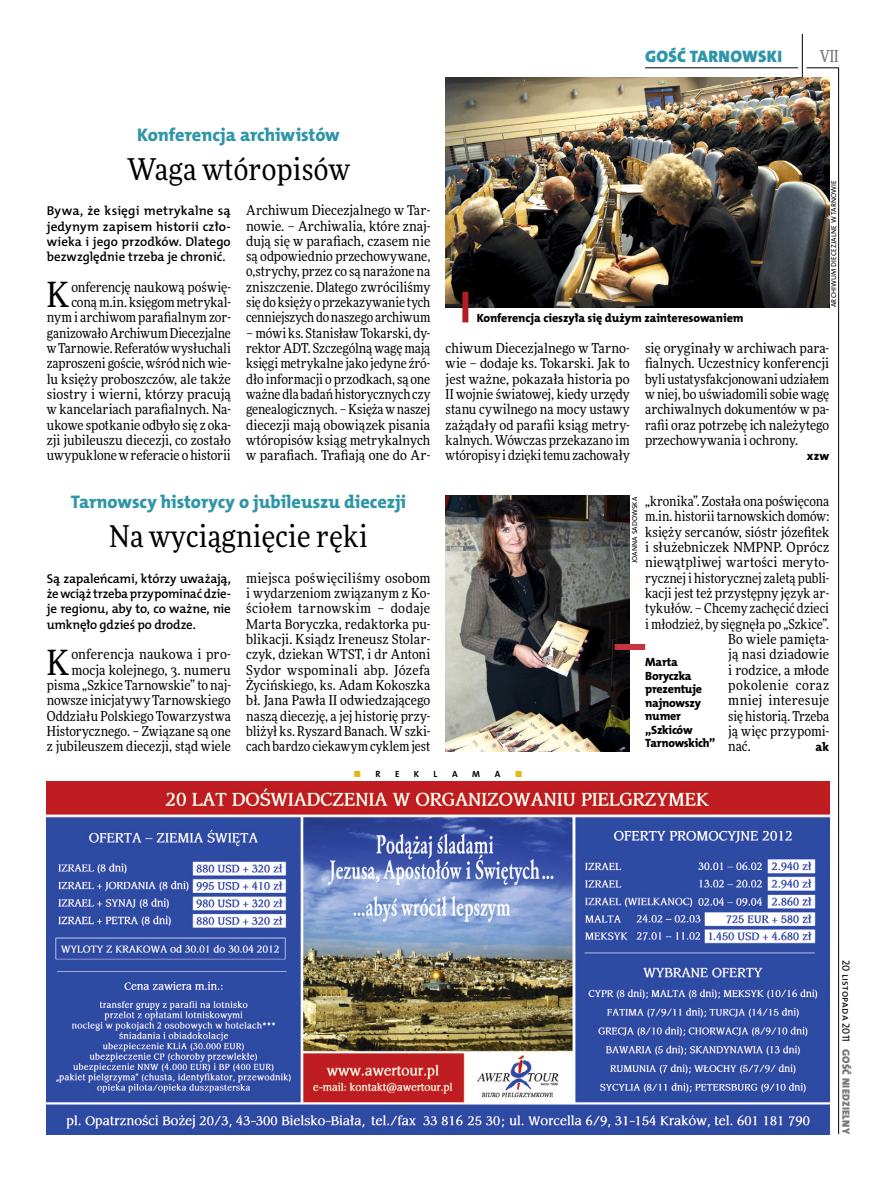
<style>
.page{position:relative;width:893px;height:1191px;background:#fff}
.page>*{position:absolute;margin:0;border:0;box-sizing:border-box;transform-origin:0 0}
.t1{font:34.8px "Freeday Narrow News";color:#000}
.t2{font:30px "Freeday Narrow News";letter-spacing:.01em;color:#000}
.t3{font:18.3px "The Mix HP8 Ex Bld";letter-spacing:-.005em;color:#2f95a8}
.t4{font:16.65px "The Mix HP9 Blk";letter-spacing:.02em;color:#2f95a8}
.t5{font:500 16.5px "Freeday Narrow";color:#777778;scale:.9 1}
.t6{font:13.65px/15.3px "Freeday Narrow News";color:#000;text-align:justify}
.t7{font:13.65px "Freeday Narrow News";letter-spacing:.02em;color:#000}
.t8{font:13.65px "Freeday Narrow News";letter-spacing:.025em;color:#000}
.t9{font:12.9px/15.3px "The Mix HP6 Se Bld";letter-spacing:-.005em;color:#000;text-align:justify}
.t10{font:12.3px "The Mix HP8 Ex Bld";color:#000}
.t11{font:12px/13.5px "The Mix HP8 Ex Bld";letter-spacing:-.02em;color:#000}
.t12{font:10.5px "The Mix HP5 Plain";color:#000}
.t13{font:10.5px "The Mix HP9 Blk";letter-spacing:.025em;color:#777778}
.t14{font:9px "The Mix HP7 Bld";color:#000}
.t15{font:9px "The Mix HP7 Bld";color:#e3b816}
.t16{font:7.2px "The Mix HP5 Plain";letter-spacing:.01em;color:#000}
.s1{color:#000}
</style>
<div class="page">
<hr style="left:806px;top:68px;width:33px;height:1px;background:#000">
<hr style="left:645px;top:68px;width:153px;height:1px;background:#000">
<hr style="left:838px;top:68px;width:1px;height:1066px;background:#000">
<hr style="left:802px;top:34px;width:1px;height:43px;background:#000">
<img style="left:47px;top:782px;width:782px;height:352px">
<img style="left:446px;top:77px;width:383px;height:230px">
<img style="left:446px;top:495px;width:184px;height:256px">
<div style="left:462px;top:292px;width:6px;height:30px;background:#b51b24"></div>
<div style="left:615px;top:644px;width:30px;height:6px;background:#c93241"></div>
<p class="t4" style="left:645px;top:46px;width:138px">GOŚĆ TARNOWSKI</p>
<p class="t5" style="left:820px;top:46px;width:22px">VII</p>
<h3 class="t3" style="left:137px;top:123px;width:204px">Konferencja archiwistów</h3>
<h2 class="t2" style="left:127px;top:151px;width:225px">Waga wtóropisów</h2>
<p class="t9" style="left:47px;top:203px;width:186px">Bywa, że księgi metrykalne są jedynym zapisem historii czło&shy;wieka i jego przodków. Dlatego bezwzględnie trzeba je chronić.</p>
<h1 class="t1" style="left:47px;top:273px;width:24px">K</h1>
<p class="t6" style="left:47px;top:279px;width:186px;text-align:right">onferencję naukową poświę&shy;coną m.in. księgom metrykal&shy;nym i archiwom parafialnym zor&shy;ganizowało Archiwum Diecezjalne w Tarnowie. Referatów wysłuchali zaproszeni goście, wśród nich wie&shy;lu księży proboszczów, ale także siostry i wierni, którzy pracują w kancelariach parafialnych. Na&shy;ukowe spotkanie odbyło się z oka&shy;zji jubileuszu diecezji, co zostało uwypuklone w referacie o historii</p>
<p class="t6" style="left:246px;top:202px;width:186px">Archiwum Diecezjalnego w Tar&shy;nowie. – Archiwalia, które znaj&shy;dują się w parafiach, czasem nie są odpowiednio przechowywane, 0,strychy, przez co są narażone na zniszczenie. Dlatego zwróciliśmy się do księży o przekazywanie tych cenniejszych do naszego archiwum</p>
<p class="t6" style="left:246px;top:325px;width:186px">– mówi ks. Stanisław Tokarski, dy&shy;rektor ADT. Szczególną wagę mają księgi metrykalne jako jedyne źró&shy;dło informacji o przodkach, są one ważne dla badań historycznych czy genealogicznych. – Księża w naszej diecezji mają obowiązek pisania wtóropisów ksiąg metrykalnych w parafiach. Trafiają one do Ar-</p>
<h3 class="t3" style="left:71px;top:490px;width:337px">Tarnowscy historycy o jubileuszu diecezji</h3>
<h2 class="t2" style="left:109px;top:518px;width:260px">Na wyciągnięcie ręki</h2>
<p class="t9" style="left:47px;top:571px;width:186px">Są zapaleńcami, którzy uważają, że wciąż trzeba przypominać dzie&shy;je regionu, aby to, co ważne, nie umknęło gdzieś po drodze.</p>
<h1 class="t1" style="left:47px;top:641px;width:24px">K</h1>
<p class="t6" style="left:47px;top:646px;width:186px;text-align:right">onferencja naukowa i pro&shy;mocja kolejnego, 3. numeru pisma „Szkice Tarnowskie” to naj&shy;nowsze inicjatywy Tarnowskiego<br>Oddziału Polskiego Towarzystwa<br>Historycznego. – Związane są one z jubileuszem diecezji, stąd wiele</p>
<p class="t6" style="left:246px;top:570px;width:186px">miejsca poświęciliśmy osobom i wydarzeniom związanym z Ko&shy;ściołem tarnowskim – dodaje Marta Boryczka, redaktorka pu&shy;blikacji. Ksiądz Ireneusz Stolar&shy;czyk, dziekan WTST, i dr Antoni Sydor wspominali abp. Józefa Życińskiego, ks. Adam Kokoszka bł. Jana Pawła II odwiedzającego naszą diecezję, a jej historię przy&shy;bliżył ks. Ryszard Banach. W szki&shy;cach bardzo ciekawym cyklem jest</p>
<p class="t11" style="left:477px;top:312px;width:268px">Konferencja cieszyła się dużym zainteresowaniem</p>
<p class="t16" style="left:829px;top:307px;width:129px;rotate:-90deg">Arch iwum Diecezjalne w Tarnowie</p>
<p class="t6" style="left:446px;top:340px;width:186px">chiwum Diecezjalnego w Tarno&shy;wie – dodaje ks. Tokarski. Jak to jest ważne, pokazała historia po II wojnie światowej, kiedy urzędy stanu cywilnego na mocy ustawy zażądały od parafii ksiąg metry&shy;kalnych. Wówczas przekazano im wtóropisy i dzięki temu zachowały</p>
<p class="t6" style="left:645px;top:340px;width:186px">się oryginały w archiwach para&shy;fialnych. Uczestnicy konferencji byli ustatysfakcjonowani udziałem w niej, bo uświadomili sobie wagę archiwalnych dokumentów w pa&shy;rafii oraz potrzebę ich należytego przechowywania i ochrony.</p>
<p class="t10" style="left:807px;top:448px;width:24px">xzw</p>
<p class="t6" style="left:645px;top:493px;width:186px">„kronika”. Została ona poświęcona</p>
<p class="t6" style="left:645px;top:509px;width:186px">m.in. historii tarnowskich domów:</p>
<p class="t6" style="left:645px;top:524px;width:186px">księży sercanów, sióstr józefitek</p>
<p class="t6" style="left:645px;top:539px;width:186px">i służebniczek NMPNP. Oprócz</p>
<p class="t6" style="left:645px;top:555px;width:186px">niewątpliwej wartości meryto-</p>
<p class="t6" style="left:645px;top:570px;width:186px">rycznej i historycznej zaletą publi-</p>
<p class="t6" style="left:645px;top:585px;width:186px">kacji jest też przystępny język ar-</p>
<p class="t6" style="left:645px;top:600px;width:186px">tykułów. – Chcemy zachęcić dzieci</p>
<p class="t6" style="left:645px;top:616px;width:186px">i młodzież, by sięgnęła po „Szkice”.</p>
<p class="t6" style="left:728px;top:631px;width:102px">Bo wiele pamięta-</p>
<p class="t6" style="left:728px;top:646px;width:102px">ją nasi dziadowie</p>
<p class="t6" style="left:728px;top:662px;width:102px">i rodzice, a młode</p>
<p class="t8" style="left:728px;top:676px;width:102px">pokolenie coraz</p>
<p class="t7" style="left:728px;top:692px;width:102px">mniej interesuje</p>
<p class="t6" style="left:728px;top:708px;width:102px">się historią. Trzeba</p>
<p class="t6" style="left:728px;top:723px;width:102px">ją więc przypomi-</p>
<p class="t6" style="left:728px;top:738px;width:24px">nać.</p>
<p class="t10" style="left:816px;top:739px;width:15px">ak</p>
<p class="t16" style="left:630px;top:563px;width:68px;rotate:-90deg">Joanna Sadowska</p>
<p class="t11" style="left:645px;top:655px;width:72px">Marta<br>Boryczka prezentuje najnowszy numer „Szkiców<br>Tarnowskich”</p>
<p class="t15" style="left:353px;top:768px;width:28px">■ <span class="s1">R</span></p>
<p class="t14" style="left:395px;top:768px;width:6px">E</p>
<p class="t14" style="left:414px;top:768px;width:7px">K</p>
<p class="t14" style="left:434px;top:768px;width:13px">LA</p>
<p class="t14" style="left:472px;top:768px;width:9px">M</p>
<p class="t14" style="left:495px;top:768px;width:7px">A</p>
<p class="t15" style="left:515px;top:768px;width:9px">■</p>
<p class="t12" style="left:853px;top:960px;width:84px;rotate:90deg">20 listopada 2011</p>
<p class="t13" style="left:853px;top:1049px;width:86px;rotate:90deg">GOŚĆ NIEDZIELNY</p>
</div>
